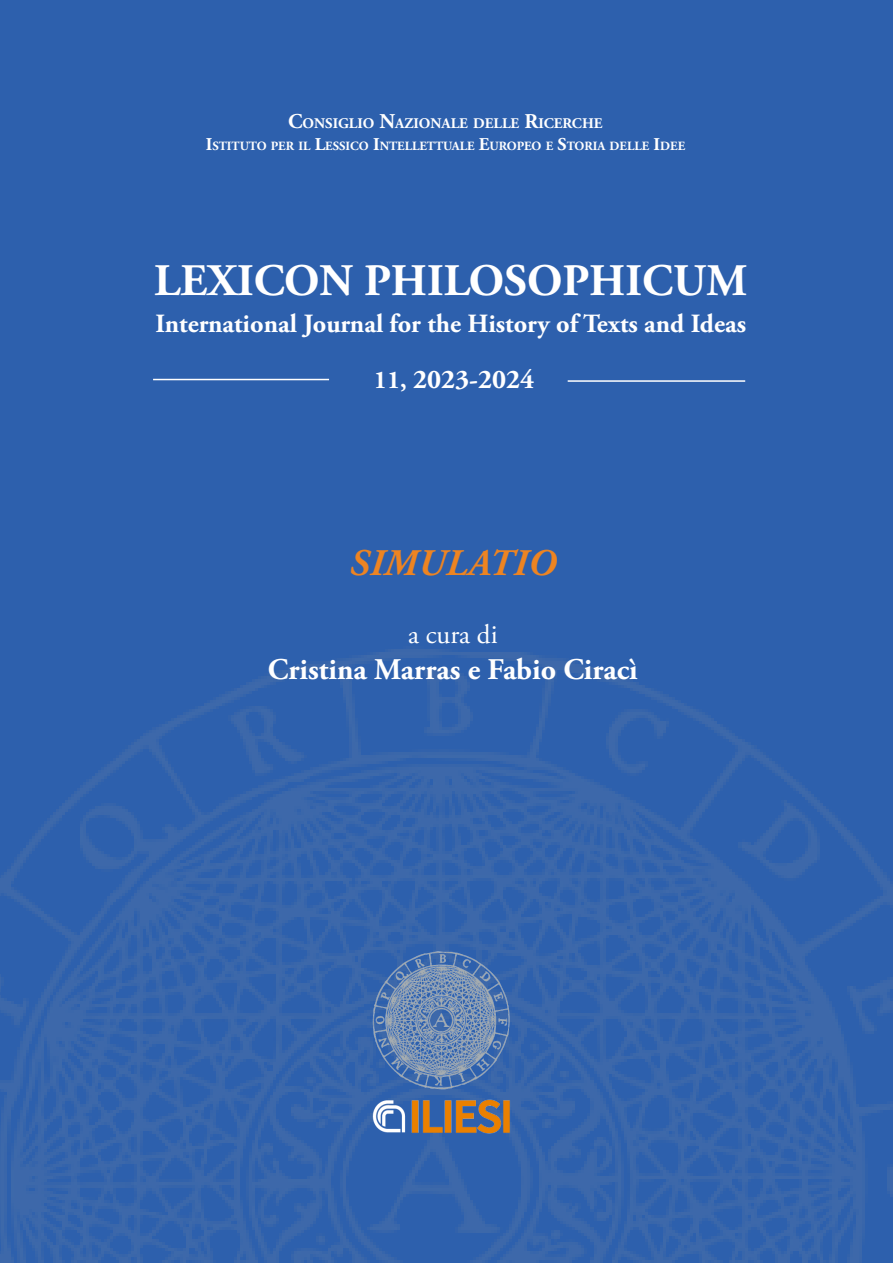
<style>
.page{position:relative;width:893px;height:1263px;background:#fff}
.page>*{position:absolute;margin:0;border:0;box-sizing:border-box;transform-origin:0 0}
.t1{font:700 45px "Adobe Garamond Pro";color:#fff}
.t2{font:italic 700 37.5px "Adobe Garamond Pro";letter-spacing:.015em;color:#ed8422}
.t3{font:700 30px "Adobe Garamond Pro";color:#fff}
.t4{font:700 27px "Adobe Garamond Pro";color:#fff}
.t5{font:27px "Adobe Garamond Pro";color:#fff}
.t6{font:700 26.25px "Adobe Garamond Pro";color:#fff}
.t7{font:700 14.7px "Adobe Garamond Pro";color:#fff}
.t8{font:700 12.6px "Adobe Garamond Pro";color:#fff}
.s1{font-size:21px}
.s2{font-size:18px}
.s3{font-size:25.5px}
</style>
<div class="page">
<div style="left:0;top:0;width:893px;height:602px;background:#2d60ad"></div>
<img style="left:0;top:602px;width:893px;height:661px">
<hr style="left:153px;top:379px;width:176px;height:1px;background:#fff">
<hr style="left:568px;top:380px;width:177px;height:2px;background:#fff">
<img style="left:345px;top:930px;width:192px;height:224px">
<p class="t7" style="left:288px;top:115px;width:316px"><span class="s1">C</span>ONSIGLIO <span class="s1">N</span>AZIONALE DELLE <span class="s1">R</span>ICERCHE</p>
<p class="t8" style="left:206px;top:138px;width:481px"><span class="s2">I</span>STITUTO PER IL <span class="s2">L</span>ESSICO <span class="s2">I</span>NTELLETTUALE <span class="s2">E</span>UROPEO E <span class="s2">S</span>TORIA DELLE <span class="s2">I</span>DEE</p>
<h1 class="t1" style="left:154px;top:255px;width:595px">LEXICON PHILOSOPHICUM</h1>
<h3 class="t6" style="left:155px;top:308px;width:592px">International Journal for the History of Texts and Ideas</h3>
<h3 class="t4" style="left:374px;top:363px;width:162px"><span class="s3">11,</span> 2023-2024</h3>
<h2 class="t2" style="left:349px;top:541px;width:208px">SIMULATIO</h2>
<h3 class="t5" style="left:408px;top:618px;width:91px">a cura di</h3>
<h3 class="t3" style="left:268px;top:652px;width:372px">Cristina Marras e Fabio Ciracì</h3>
</div>
